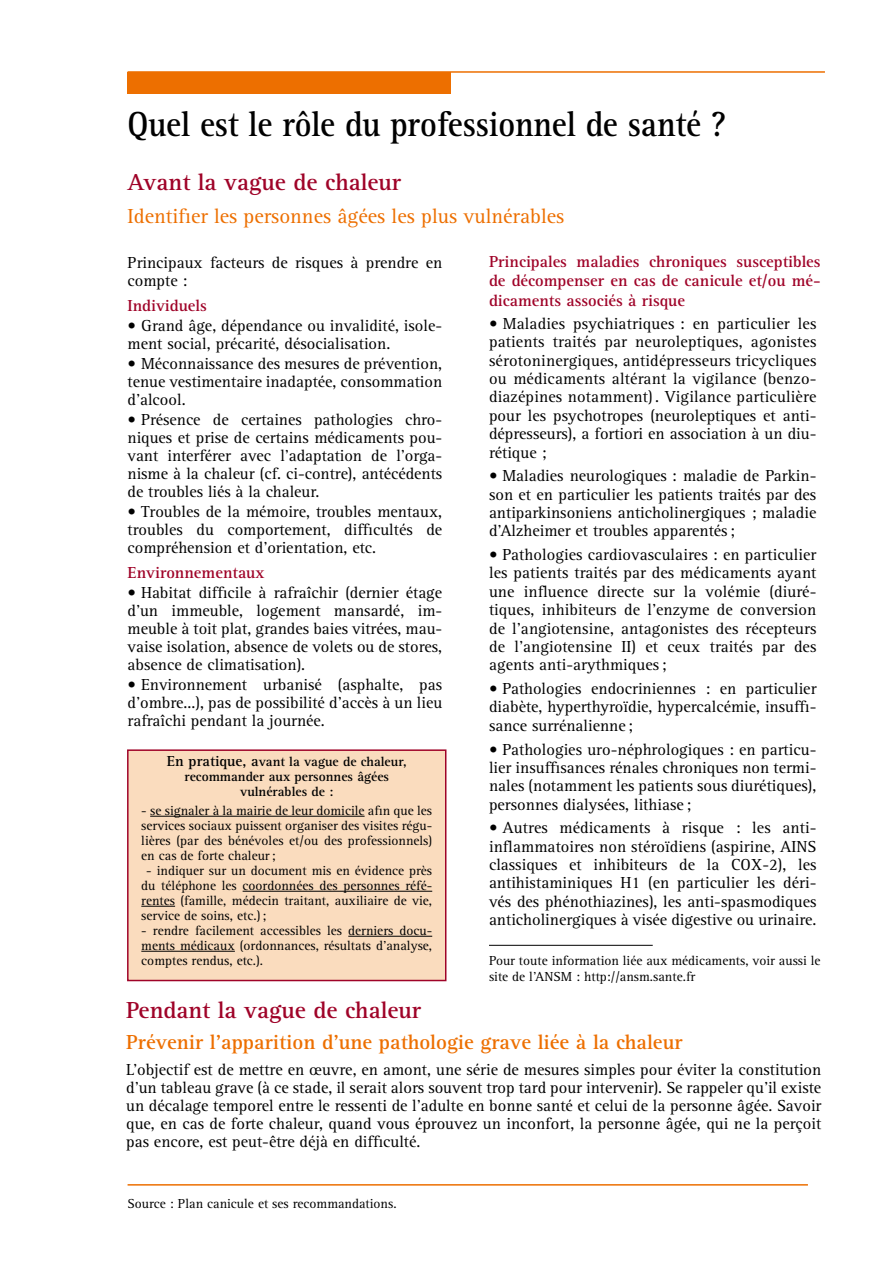
<style>
.page{position:relative;width:893px;height:1263px;background:#fff}
.page>*{position:absolute;margin:0;border:0;box-sizing:border-box;transform-origin:0 0}
.t1{font:700 36px "Rotis Serif Std";letter-spacing:-.005em;color:#000;scale:.9 1}
.t2{font:700 24px "Rotis Serif Std";color:#9f0328}
.t3{font:700 21px "Rotis Serif Std";color:#ed6f00}
.t4{font:21px "Rotis Serif Std";color:#ed6f00}
.t5{font:16.5px/18px "Rotis Serif Std";color:#000;text-align:justify}
.t6{font:700 16.5px/19.5px "Rotis Serif Std";color:#9f0328;text-align:justify}
.t7{font:13.5px/15px "Rotis Serif Std";color:#000;text-align:justify}
.t8{font:700 13.5px/15px "Rotis Serif Std";color:#000;text-align:center}
.s1{font-size:15px}
</style>
<div class="page">
<hr style="left:128px;top:71px;width:697px;height:2px;background:#ed6f00">
<div style="left:128px;top:73px;width:323px;height:21px;background:#ed6f00"></div>
<hr style="left:128px;top:1184px;width:680px;height:1px;background:#ed6f00">
<div style="left:128px;top:750px;width:318px;height:230px;background:#fadcbe"></div>
<hr style="left:150px;top:816px;width:215px;height:1px;background:#000">
<hr style="left:243px;top:891px;width:189px;height:1px;background:#000">
<hr style="left:141px;top:906px;width:34px;height:1px;background:#000">
<hr style="left:348px;top:936px;width:84px;height:1px;background:#000">
<hr style="left:141px;top:951px;width:94px;height:1px;background:#000">
<div style="left:127px;top:749px;width:319px;height:232px;border:2px solid #9f0328"></div>
<hr style="left:489px;top:945px;width:164px;height:1px;background:#000">
<p class="t1" style="left:128px;top:102px;width:666px">Quel est le rôle du professionnel de santé ?</p>
<p class="t2" style="left:128px;top:168px;width:275px">Avant la vague de chaleur</p>
<p class="t4" style="left:128px;top:204px;width:438px">Identifier les personnes âgées les plus vulnérables</p>
<p class="t5" style="left:128px;top:254px;width:316px">Principaux facteurs de risques à prendre en compte :</p>
<p class="t6" style="left:128px;top:296px;width:81px">Individuels</p>
<p class="t5" style="left:128px;top:317px;width:316px">• Grand âge, dépendance ou invalidité, isole&shy;ment social, précarité, désocialisation.</p>
<p class="t5" style="left:128px;top:355px;width:316px">• Méconnaissance des mesures de prévention, tenue vestimentaire inadaptée, consommation d’alcool.</p>
<p class="t5" style="left:128px;top:411px;width:316px">• Présence de certaines pathologies chro&shy;niques et prise de certains médicaments pou&shy;vant interférer avec l’adaptation de l’orga&shy;nisme à la chaleur (cf. ci-contre), antécédents de troubles liés à la chaleur.</p>
<p class="t5" style="left:128px;top:503px;width:316px">• Troubles de la mémoire, troubles mentaux, troubles du comportement, difficultés de compréhension et d’orientation, etc.</p>
<p class="t6" style="left:128px;top:563px;width:138px">Environnementaux</p>
<p class="t5" style="left:128px;top:584px;width:316px">• Habitat difficile à rafraîchir (dernier étage d’un immeuble, logement mansardé, im&shy;meuble à toit plat, grandes baies vitrées, mau&shy;vaise isolation, absence de volets ou de stores, absence de climatisation).</p>
<p class="t5" style="left:128px;top:676px;width:316px">• Environnement urbanisé (asphalte, pas d’ombre...), pas de possibilité d’accès à un lieu rafraîchi pendant la journée.</p>
<p class="t8" style="left:167px;top:754px;width:241px"><span class="s1">En pratique, a</span>vant la vague de chaleur,</p>
<p class="t8" style="left:184px;top:769px;width:206px">recommander aux personnes âgées vulnérables de :</p>
<p class="t7" style="left:141px;top:803px;width:292px">- se signaler à la mairie de leur domicile afin que les services sociaux puissent organiser des visites régu&shy;lières (par des bénévoles et/ou des professionnels) en cas de forte chaleur;</p>
<p class="t7" style="left:141px;top:863px;width:292px;text-indent:5px">- indiquer sur un document mis en évidence près du téléphone les coordonnées des personnes réfé&shy;rentes (famille, médecin traitant, auxiliaire de vie, service de soins, etc.);</p>
<p class="t7" style="left:141px;top:923px;width:292px">- rendre facilement accessibles les derniers docu&shy;ments médicaux (ordonnances, résultats d’analyse, comptes rendus, etc.).</p>
<p class="t6" style="left:489px;top:252px;width:333px">Principales maladies chroniques susceptibles de décompenser en cas de canicule et/ou mé&shy;dicaments associés à risque</p>
<p class="t5" style="left:489px;top:315px;width:329px">• Maladies psychiatriques : en particulier les patients traités par neuroleptiques, agonistes sérotoninergiques, antidépresseurs tricycliques ou médicaments altérant la vigilance (benzo&shy;diazépines notamment) . Vigilance particulière pour les psychotropes (neuroleptiques et anti&shy;dépresseurs), a fortiori en association à un diu&shy;rétique ;</p>
<p class="t5" style="left:489px;top:467px;width:329px;line-height:18.5px">• Maladies neurologiques : maladie de Parkin&shy;son et en particulier les patients traités par des antiparkinsoniens anticholinergiques ; maladie d’Alzheimer et troubles apparentés;</p>
<p class="t5" style="left:489px;top:546px;width:329px">• Pathologies cardiovasculaires : en particulier les patients traités par des médicaments ayant une influence directe sur la volémie (diuré&shy;tiques, inhibiteurs de l’enzyme de conversion de l’angiotensine, antagonistes des récepteurs de l’angiotensine II) et ceux traités par des agents anti-arythmiques;</p>
<p class="t5" style="left:489px;top:680px;width:329px">• Pathologies endocriniennes : en particulier diabète, hyperthyroïdie, hypercalcémie, insuffi&shy;sance surrénalienne ;</p>
<p class="t5" style="left:489px;top:740px;width:329px">• Pathologies uro-néphrologiques : en particu&shy;lier insuffisances rénales chroniques non termi&shy;nales (notamment les patients sous diurétiques), personnes dialysées, lithiase ;</p>
<p class="t5" style="left:489px;top:819px;width:329px;line-height:18.5px">• Autres médicaments à risque : les anti&shy;inflammatoires non stéroïdiens (aspirine, AINS classiques et inhibiteurs de la COX-2), les antihistaminiques H1 (en particulier les déri&shy;vés des phénothiazines), les anti-spasmodiques anticholinergiques à visée digestive ou urinaire.</p>
<p class="t7" style="left:489px;top:953px;width:333px;line-height:16.2px">Pour toute information liée aux médicaments, voir aussi le site de l’ANSM : http://ansm.sante.fr</p>
<p class="t2" style="left:126px;top:996px;width:296px">Pendant la vague de chaleur</p>
<p class="t3" style="left:126px;top:1029px;width:558px">Prévenir l’apparition d’une pathologie grave liée à la chaleur</p>
<p class="t5" style="left:126px;top:1061px;width:697px">L’objectif est de mettre en œuvre, en amont, une série de mesures simples pour éviter la constitution d’un tableau grave (à ce stade, il serait alors souvent trop tard pour intervenir). Se rappeler qu’il existe un décalage temporel entre le ressenti de l’adulte en bonne santé et celui de la personne âgée. Savoir que, en cas de forte chaleur, quand vous éprouvez un inconfort, la personne âgée, qui ne la perçoit pas encore, est peut-être déjà en difficulté.</p>
<p class="t7" style="left:128px;top:1196px;width:271px">Source : Plan canicule et ses recommandations.</p>
</div>
